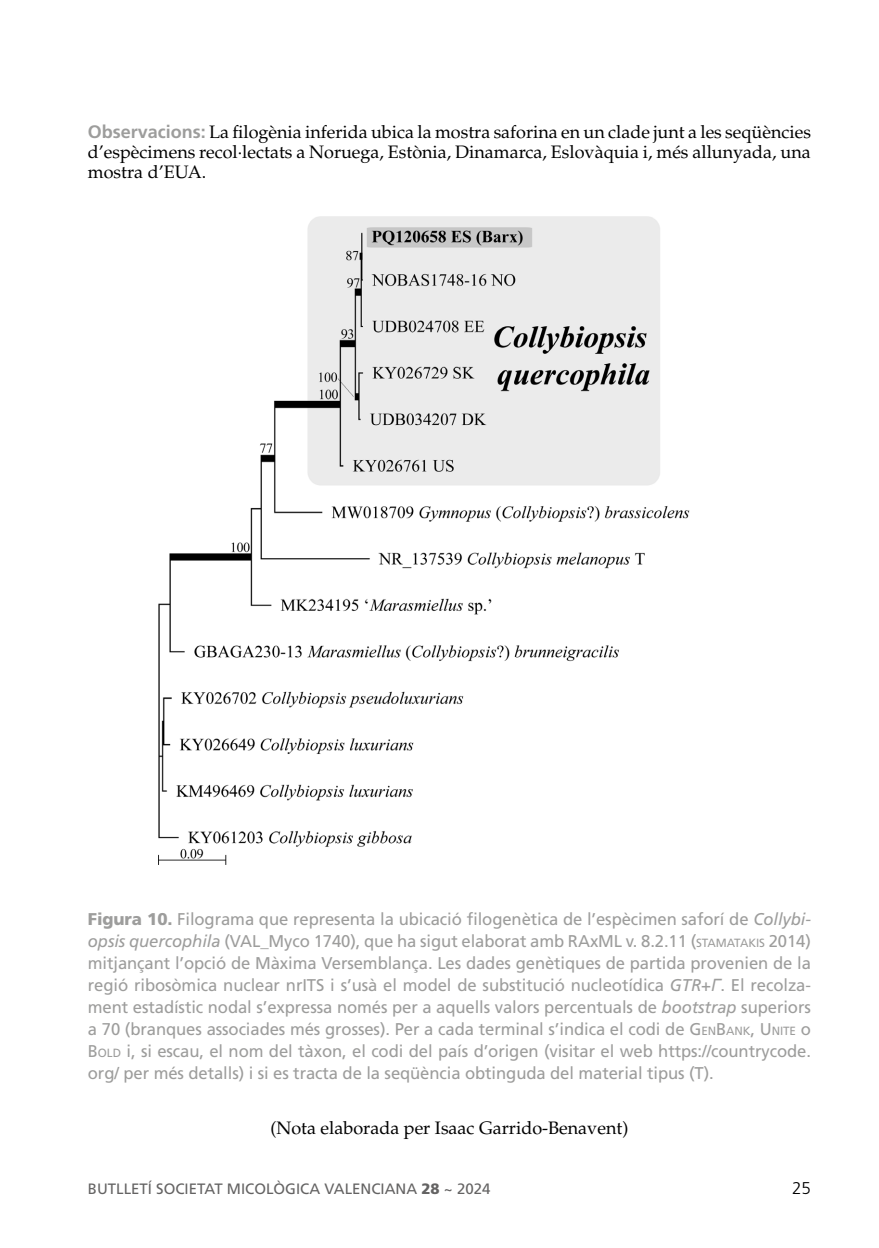
<style>
.page{position:relative;width:879px;height:1248px;background:#fff}
.page>*{position:absolute;margin:0;border:0;box-sizing:border-box;transform-origin:0 0}
.t1{font:18px/19.8px "Palatino LT Std";color:#000;text-align:justify}
.t2{font:17px/22px "Frutiger LT Std";letter-spacing:-.005em;color:#9d9d9c;text-align:justify}
.t3{font:300 17px "Frutiger LT Std";color:#000}
.t4{font:15px "Frutiger LT Std";color:#646363}
.s1{font-family:"Frutiger LT Std";font-weight:700;color:#9d9d9c}
.s2{font-weight:900}
.s3{font-style:italic}
.s4{font-size:11.8px}
.s5{font-family:"Arial";font-style:italic}
.s6{font-style:inherit}
</style>
<div class="page">
<img style="left:159px;top:216px;width:531px;height:648px">
<p class="t1" style="left:88px;top:123px;width:724px"><span class="s1">Observacions:</span> La filogènia inferida ubica la mostra saforina en un clade junt a les seqüències d’espècimens recol·lectats a Noruega, Estònia, Dinamarca, Eslovàquia i, més allunyada, una mostra d’EUA.</p>
<p class="t2" style="left:88px;top:908px;width:724px"><span class="s2">Figura 10.</span> Filograma que representa la ubicació filogenètica de l’espècimen saforí de <span class="s3">Collybi&shy;opsis quercophila</span> (VAL_Myco 1740), que ha sigut elaborat amb RAxML v. 8.2.11 (<span class="s4">STAMATAKIS</span> 2014) mitjançant l’opció de Màxima Versemblança. Les dades genètiques de partida provenien de la regió ribosòmica nuclear nrITS i s’usà el model de substitució nucleotídica <span class="s3">GTR</span>+<span class="s5">Γ</span>. El recolza&shy;ment estadístic nodal s’expressa només per a aquells valors percentuals de <span class="s3">bootstrap</span> superiors a 70 (branques associades més grosses). Per a cada terminal s’indica el codi de <span class="s6">G</span><span class="s4">EN</span><span class="s6">B</span><span class="s4">ANK</span>, <span class="s6">U</span><span class="s4">NITE</span> o <span class="s6">B</span><span class="s4">OLD</span> i, si escau, el nom del tàxon, el codi del país d’origen (visitar el web https://countrycode. org/ per més detalls) i si es tracta de la seqüència obtinguda del material tipus (T).</p>
<p class="t1" style="left:270px;top:1118px;width:359px">(Nota elaborada per Isaac Garrido-Benavent)</p>
<p class="t4" style="left:88px;top:1179px;width:404px">BUTLLETÍ SOCIETAT MICOLÒGICA VALENCIANA <span class="s2">28</span> ~ 2024</p>
<p class="t3" style="left:792px;top:1177px;width:20px">25</p>
</div>
